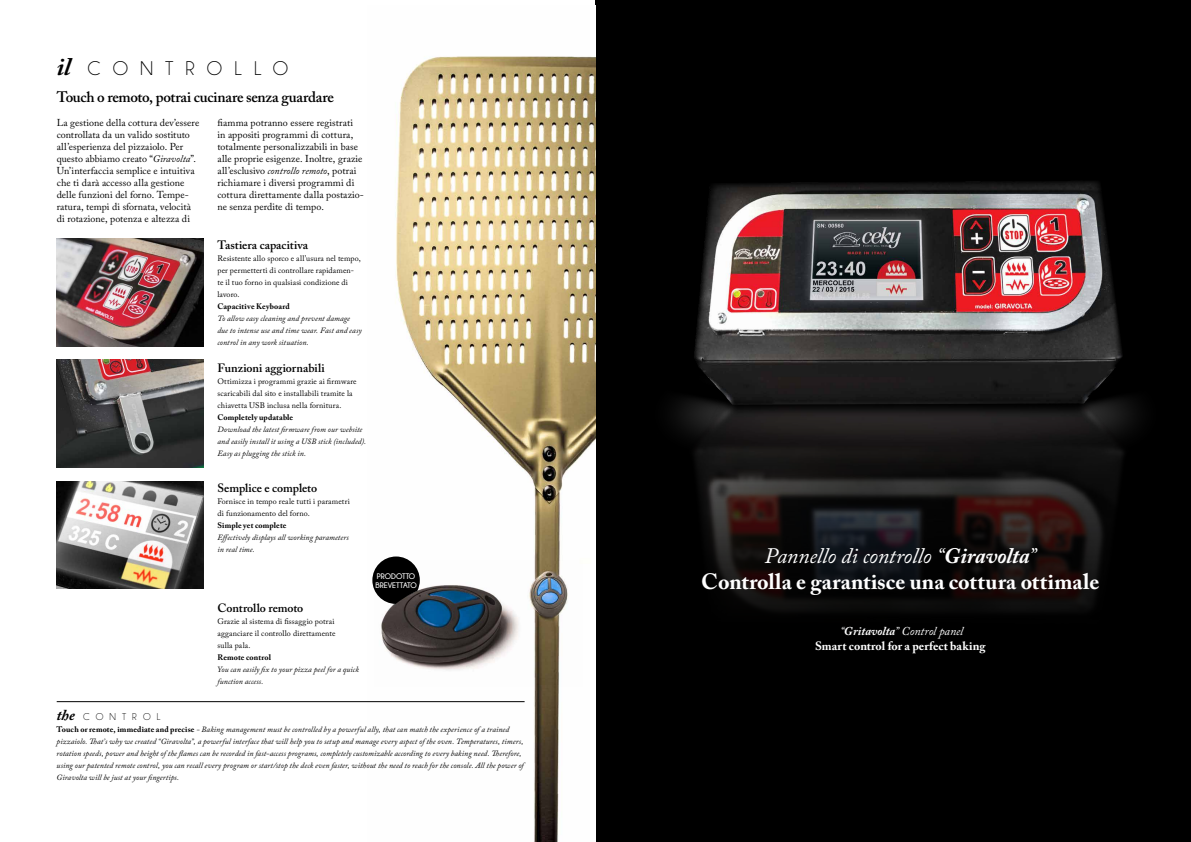
<style>
.page{position:relative;width:1191px;height:842px;background:#fff}
.page>*{position:absolute;margin:0;border:0;box-sizing:border-box;transform-origin:0 0}
.t1{font:700 22px/26.4px "Adobe Caslon Pro";letter-spacing:.005em;color:#fff;text-align:center}
.t2{font:20px "Champagne&Limousines";letter-spacing:.6em;color:#000}
.t3{font:600 15px "Adobe Caslon Pro";letter-spacing:-.02em;color:#000}
.t4{font:600 12px "Adobe Caslon Pro";color:#000}
.t5{font:700 12px/14.4px "Adobe Caslon Pro";color:#fff;text-align:center}
.t6{font:10px/12px "Adobe Caslon Pro";letter-spacing:.005em;color:#000}
.t7{font:10px "Champagne&Limousines";letter-spacing:.6em;color:#000}
.t8{font:italic 8px/12px "Adobe Caslon Pro";letter-spacing:.01em;color:#000}
.t9{font:8px/12px "Adobe Caslon Pro";letter-spacing:.015em;color:#000}
.t10{font:700 8px "Adobe Caslon Pro";letter-spacing:.015em;color:#000}
.t11{font:700 8px/9px "Champagne&Limousines";letter-spacing:-.005em;color:#fff}
.s1{font-family:"Adobe Caslon Pro";font-weight:700;font-style:italic;font-size:25px}
.s2{font-style:italic}
.s3{font-weight:700;font-style:normal}
.s4{font-family:"Adobe Caslon Pro";font-weight:700;font-style:italic;font-size:15px}
.s5{font-weight:400;font-style:italic}
</style>
<div class="page">
<div style="left:595px;top:0;width:596px;height:842px;background:#000"></div>
<img style="left:674px;top:181px;width:463px;height:431px">
<img style="left:367px;top:56px;width:228px;height:786px">
<img style="left:375px;top:560px;width:207px;height:127px">
<img style="left:57px;top:239px;width:146px;height:107px">
<img style="left:57px;top:360px;width:146px;height:107px">
<img style="left:57px;top:482px;width:146px;height:107px">
<hr style="left:57px;top:701px;width:467px;height:1px;background:#000">
<svg style="left:372px;top:556px;width:48px;height:48px"></svg>
<h2 class="t2" style="left:57px;top:58px;width:233px"><span class="s1">il</span> CONTROLLO</h2>
<h3 class="t3" style="left:57px;top:88px;width:279px">Touch o remoto, potrai cucinare senza guardare</h3>
<p class="t6" style="left:57px;top:116px;width:144px">La gestione della cottura dev’essere controllata da un valido sostituto all’esperienza del pizzaiolo. Per questo abbiamo creato “<span class="s2">Giravolta</span>”.<br>Un’interfaccia semplice e intuitiva che ti darà accesso alla gestione delle funzioni del forno. Tempe&shy;ratura, tempi di sfornata, velocità di rotazione, potenza e altezza di</p>
<p class="t6" style="left:217px;top:116px;width:148px">fiamma potranno essere registrati<br>in appositi programmi di cottura, totalmente personalizzabili in base alle proprie esigenze. Inoltre, grazie all’esclusivo <span class="s2">controllo remoto</span>, potrai richiamare i diversi programmi di cottura direttamente dalla postazio&shy;ne senza perdite di tempo.</p>
<h3 class="t4" style="left:217px;top:238px;width:92px">Tastiera capacitiva</h3>
<p class="t9" style="left:217px;top:252px;width:145px">Resistente allo sporco e all’usura nel tempo, per permetterti di controllare rapidamen&shy;te il tuo forno in qualsiasi condizione di lavoro.</p>
<p class="t10" style="left:217px;top:301px;width:74px">Capacitive Keyboard</p>
<p class="t8" style="left:217px;top:312px;width:146px">To allow easy cleaning and prevent damage due to intense use and time wear. Fast and easy control in any work situation.</p>
<h3 class="t4" style="left:217px;top:361px;width:109px">Funzioni aggiornabili</h3>
<p class="t9" style="left:217px;top:375px;width:141px">Ottimizza i programmi grazie ai firmware scaricabili dal sito e installabili tramite la chiavetta USB inclusa nella fornitura.</p>
<p class="t10" style="left:217px;top:412px;width:77px">Completely updatable</p>
<p class="t8" style="left:217px;top:423px;width:150px">Download the latest firmware from our website and easily install it using a USB stick (included).<br>Easy as plugging the stick in.</p>
<h3 class="t4" style="left:217px;top:481px;width:101px">Semplice e completo</h3>
<p class="t9" style="left:217px;top:495px;width:134px">Fornisce in tempo reale tutti i parametri di funzionamento del forno.</p>
<p class="t10" style="left:217px;top:520px;width:71px">Simple yet complete</p>
<p class="t8" style="left:217px;top:531px;width:133px">Effectively displays all working parameters in real time.</p>
<p class="t11" style="left:375px;top:571px;width:43px">PRODOTTO<br>BREVETTATO</p>
<h3 class="t4" style="left:217px;top:601px;width:87px">Controllo remoto</h3>
<p class="t9" style="left:217px;top:615px;width:120px;text-align:justify">Grazie al sistema di fissaggio potrai agganciare il controllo direttamente sulla pala.</p>
<p class="t10" style="left:217px;top:652px;width:55px">Remote control</p>
<p class="t8" style="left:217px;top:663px;width:143px">You can easily fix to your pizza peel for a quick function access.</p>
<p class="t8" style="left:57px;top:723px;width:469px"><span class="s3">Touch or remote, immediate and precise</span> - Baking management must be controlled by a powerful ally, that can match the experience of a trained pizzaiolo. That’s why we created “Giravolta”, a powerful interface that will help you to setup and manage every aspect of the oven. Temperatures, timers, rotation speeds, power and height of the flames can be recorded in fast-access programs, completely customizable according to every baking need. Therefore, using our patented remote control, you can recall every program or start/stop the deck even faster, without the need to reach for the console. All the power of Giravolta will be just at your fingertips.</p>
<p class="t7" style="left:57px;top:711px;width:105px"><span class="s4">the</span> CONTROL</p>
<h1 class="t1" style="left:701px;top:542px;width:399px"><span class="s5">Pannello di controllo “</span><span class="s2">Giravolta</span><span class="s5">”<br></span>Controlla e garantisce una cottura ottimale</h1>
<h3 class="t5" style="left:815px;top:624px;width:172px"><span class="s5">“</span><span class="s2">Gritavolta</span><span class="s5">” Control panel<br></span>Smart control for a perfect baking</h3>
</div>
